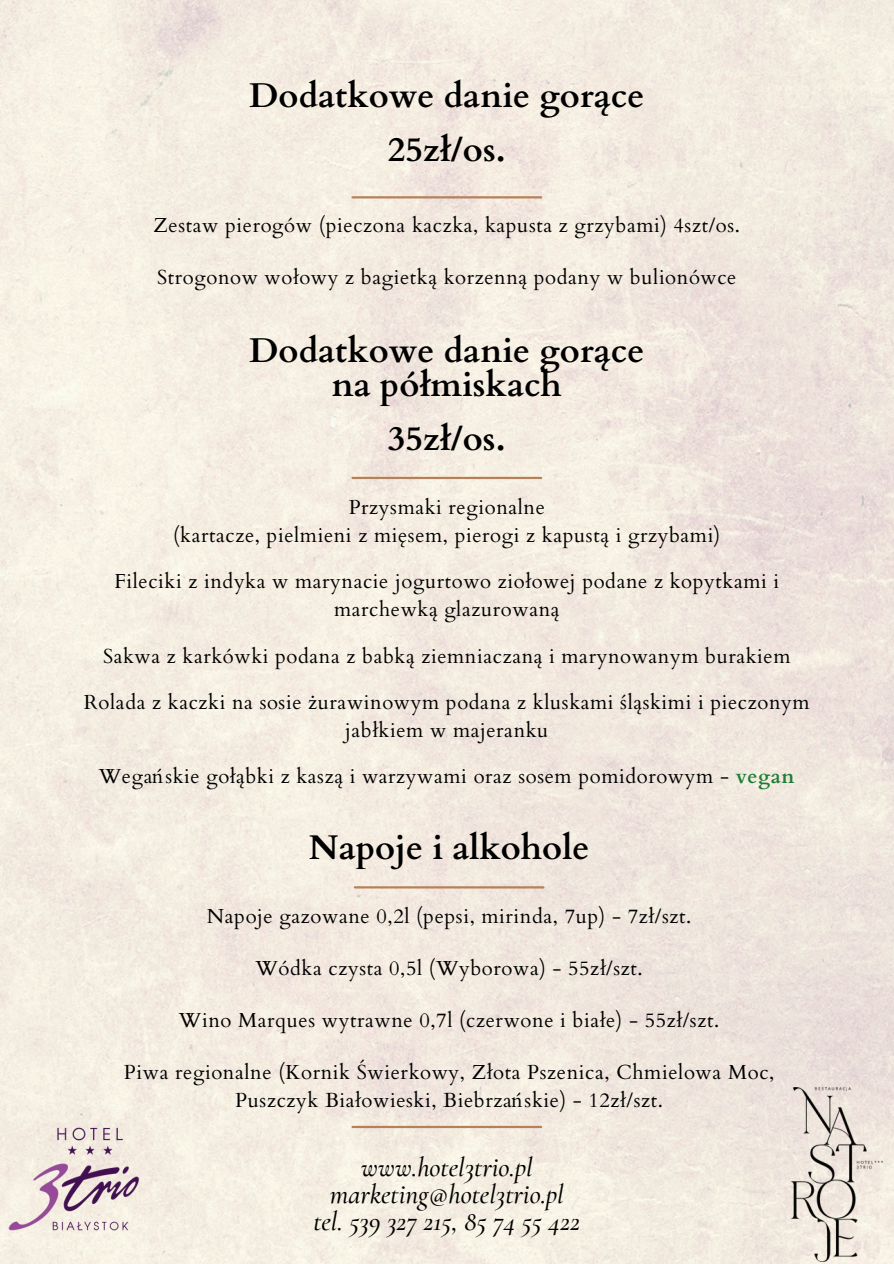
<style>
.page{position:relative;width:894px;height:1264px;background:#fff}
.page>*{position:absolute;margin:0;border:0;box-sizing:border-box;transform-origin:0 0}
.t1{font:700 34.2px/33.8px "Cardo";color:#000;text-align:center}
.t2{font:italic 500 27.3px/27px "Cormorant Garamond";color:#000;text-align:center}
.t3{font:20.25px/28.2px "Cardo";letter-spacing:.03em;color:#000;text-align:center}
.s1{font-weight:700;color:#1d7d35}
</style>
<div class="page">
<img style="left:0;top:0;width:893px;height:1263px">
<img style="left:0;top:1087px;width:173px;height:173px">
<hr style="left:352px;top:1125px;width:189px;height:3px;background:#b58159">
<hr style="left:352px;top:477px;width:189px;height:2px;background:#b58159">
<hr style="left:355px;top:886px;width:188px;height:2px;background:#b58159">
<img style="left:791px;top:1087px;width:91px;height:173px">
<hr style="left:352px;top:196px;width:189px;height:2px;background:#b58159">
<p class="t1" style="left:249px;top:80px;width:396px">Dodatkowe danie gorące</p>
<p class="t1" style="left:388px;top:134px;width:119px">25zł/os.</p>
<p class="t3" style="left:153px;top:212px;width:587px">Zestaw pierogów (pieczona kaczka, kapusta z grzybami) 4szt/os.</p>
<h2 class="t3" style="left:157px;top:264px;width:580px">Strogonow wołowy z bagietką korzenną podany w bulionówce</h2>
<p class="t1" style="left:249px;top:335px;width:396px">Dodatkowe danie gorące na półmiskach</p>
<p class="t1" style="left:388px;top:422px;width:119px">35zł/os.</p>
<p class="t3" style="left:348px;top:493px;width:198px">Przysmaki regionalne</p>
<p class="t3" style="left:173px;top:521px;width:548px">(kartacze, pielmieni z mięsem, pierogi z kapustą i grzybami)</p>
<h1 class="t3" style="left:114px;top:568px;width:666px">Fileciki z indyka w marynacie jogurtowo ziołowej podane z kopytkami i marchewką glazurowaną</h1>
<h1 class="t3" style="left:103px;top:642px;width:689px">Sakwa z karkówki podana z babką ziemniaczaną i marynowanym burakiem</h1>
<p class="t3" style="left:84px;top:688px;width:727px">Rolada z kaczki na sosie żurawinowym podana z kluskami śląskimi i pieczonym jabłkiem w majeranku</p>
<p class="t3" style="left:99px;top:762px;width:697px">Wegańskie gołąbki z kaszą i warzywami oraz sosem pomidorowym - <span class="s1">vegan</span></p>
<p class="t1" style="left:309px;top:831px;width:282px">Napoje i alkohole</p>
<p class="t3" style="left:207px;top:902px;width:485px">Napoje gazowane 0,2l (pepsi, mirinda, 7up) - 7zł/szt.</p>
<p class="t3" style="left:255px;top:954px;width:388px">Wódka czysta 0,5l (Wyborowa) - 55zł/szt.</p>
<h1 class="t3" style="left:179px;top:1006px;width:541px">Wino Marques wytrawne 0,7l (czerwone i białe) - 55zł/szt.</h1>
<p class="t3" style="left:124px;top:1058px;width:651px">Piwa regionalne (Kornik Świerkowy, Złota Pszenica, Chmielowa Moc,<br>Puszczyk Białowieski, Biebrzańskie) - 12zł/szt.</p>
<h1 class="t2" style="left:313px;top:1154px;width:268px">www.hotel3trio.pl marketing@hotel3trio.pl tel. 539 327 215, 85 74 55 422</h1>
</div>
